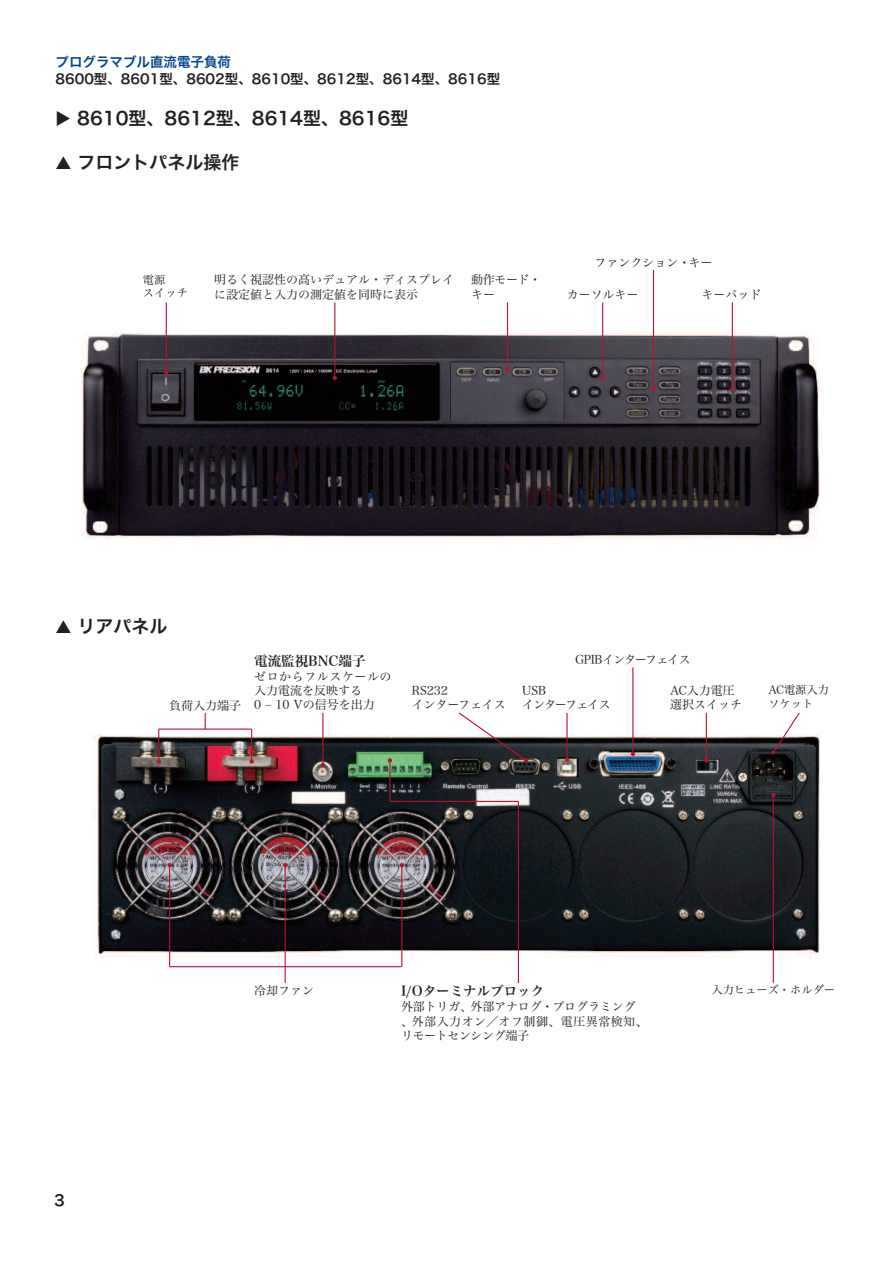
<style>
.page{position:relative;width:893px;height:1263px;background:#fff}
.page>*{position:absolute;margin:0;border:0;box-sizing:border-box;transform-origin:0 0}
.t1{font:18px "Hira Kaku Pro N W6";color:#231f20}
.t2{font:15px "Hira Kaku Pro N W6";color:#231f20}
.t3{font:13.5px "Hira Kaku Pro N W6";color:#231f20}
.t4{font:13.5px "Hira Min Pro N W6";color:#231f20}
.t5{font:13.5px "Hira Kaku Pro N W6";color:#02448d}
.t6{font:12px/14.4px "Hira Min Pro N W3";color:#231f20}
.t7{font:12px/14.4px "Hira Min Pro N W3";letter-spacing:-.05em;color:#231f20}
.t8{font:11.25px/13.5px "Hira Min Pro N W3";color:#231f20}
</style>
<div class="page">
<img style="left:81px;top:328px;width:739px;height:211px">
<img style="left:92px;top:735px;width:728px;height:224px">
<hr style="left:334px;top:302px;width:1px;height:76px;background:#b7132d">
<svg style="left:333px;top:376px;width:4px;height:4px"></svg>
<hr style="left:507px;top:302px;width:1px;height:67px;background:#b7132d">
<svg style="left:505px;top:367px;width:5px;height:5px"></svg>
<hr style="left:602px;top:302px;width:1px;height:76px;background:#b7132d">
<svg style="left:600px;top:376px;width:5px;height:4px"></svg>
<hr style="left:653px;top:270px;width:1px;height:119px;background:#b7132d">
<svg style="left:651px;top:387px;width:5px;height:4px"></svg>
<hr style="left:732px;top:302px;width:1px;height:87px;background:#b7132d">
<svg style="left:730px;top:387px;width:4px;height:4px"></svg>
<hr style="left:166px;top:302px;width:1px;height:71px;background:#b7132d">
<svg style="left:164px;top:370px;width:4px;height:5px"></svg>
<hr style="left:169px;top:865px;width:1px;height:102px;background:#b7132d">
<svg style="left:167px;top:863px;width:5px;height:4px"></svg>
<hr style="left:285px;top:865px;width:1px;height:118px;background:#b7132d">
<svg style="left:283px;top:863px;width:4px;height:4px"></svg>
<hr style="left:518px;top:801px;width:1px;height:182px;background:#b7132d">
<hr style="left:401px;top:865px;width:1px;height:102px;background:#b7132d">
<svg style="left:400px;top:863px;width:4px;height:4px"></svg>
<hr style="left:773px;top:795px;width:1px;height:188px;background:#b7132d">
<svg style="left:771px;top:793px;width:4px;height:4px"></svg>
<hr style="left:322px;top:713px;width:1px;height:52px;background:#b7132d">
<svg style="left:321px;top:762px;width:4px;height:5px"></svg>
<hr style="left:389px;top:760px;width:1px;height:41px;background:#b7132d">
<svg style="left:388px;top:758px;width:4px;height:4px"></svg>
<svg style="left:457px;top:712px;width:71px;height:50px"></svg>
<hr style="left:566px;top:713px;width:2px;height:46px;background:#b7132d">
<svg style="left:565px;top:757px;width:4px;height:4px"></svg>
<hr style="left:632px;top:667px;width:1px;height:87px;background:#b7132d">
<svg style="left:631px;top:752px;width:4px;height:4px"></svg>
<hr style="left:706px;top:713px;width:1px;height:47px;background:#b7132d">
<svg style="left:704px;top:758px;width:4px;height:4px"></svg>
<svg style="left:771px;top:712px;width:30px;height:42px"></svg>
<svg style="left:205px;top:713px;width:1px;height:15px"></svg>
<hr style="left:158px;top:729px;width:1px;height:32px;background:#b7132d">
<svg style="left:157px;top:759px;width:4px;height:5px"></svg>
<hr style="left:251px;top:729px;width:1px;height:32px;background:#b7132d">
<svg style="left:249px;top:759px;width:5px;height:5px"></svg>
<hr style="left:159px;top:728px;width:93px;height:2px;background:#b7132d">
<hr style="left:170px;top:966px;width:231px;height:1px;background:#b7132d">
<hr style="left:390px;top:801px;width:128px;height:1px;background:#b7132d">
<p class="t5" style="left:56px;top:50px;width:177px">プログラマブル直流電子負荷</p>
<p class="t3" style="left:56px;top:66px;width:446px">8600型、8601型、8602型、8610型、8612型、8614型、8616型</p>
<h1 class="t1" style="left:56px;top:102px;width:354px">◆ 8610型、8612型、8614型、8616型</h1>
<h1 class="t1" style="left:55px;top:145px;width:186px">▲ フロントパネル操作</h1>
<p class="t8" style="left:143px;top:272px;width:46px">電源<br>スイッチ</p>
<p class="t6" style="left:471px;top:271px;width:71px">動作モード・キー</p>
<p class="t6" style="left:214px;top:271px;width:242px">明るく視認性の高いデュアル・ディスプレイに設定値と入力の測定値を同時に表示</p>
<p class="t6" style="left:594px;top:254px;width:120px">ファンクション・キー</p>
<p class="t6" style="left:567px;top:287px;width:73px">カーソルキー</p>
<p class="t6" style="left:701px;top:287px;width:61px">キーパッド</p>
<h1 class="t1" style="left:56px;top:610px;width:114px">▲ リアパネル</h1>
<p class="t6" style="left:169px;top:697px;width:73px">負荷入力端子</p>
<p class="t4" style="left:254px;top:649px;width:113px">電流監視BNC端子</p>
<p class="t7" style="left:575px;top:652px;width:117px">GPIBインターフェイス</p>
<p class="t6" style="left:254px;top:668px;width:139px">ゼロからフルスケールの入力電流を反映する<br>0 – 10 Vの信号を出力</p>
<p class="t6" style="left:670px;top:682px;width:73px">AC入力電圧選択スイッチ</p>
<p class="t6" style="left:412px;top:682px;width:95px">RS232<br>インターフェイス</p>
<p class="t7" style="left:522px;top:682px;width:90px">USB<br>インターフェイス</p>
<p class="t8" style="left:768px;top:682px;width:62px">AC電源入力ソケット</p>
<p class="t2" style="left:54px;top:1187px;width:12px">3</p>
<p class="t6" style="left:254px;top:982px;width:61px">冷却ファン</p>
<p class="t4" style="left:401px;top:979px;width:145px">I/Oターミナルブロック</p>
<p class="t6" style="left:401px;top:998px;width:248px">外部トリガ、外部アナログ・プログラミング、外部入力オン／オフ制御、電圧異常検知、リモートセンシング端子</p>
<p class="t8" style="left:711px;top:982px;width:125px">入力ヒューズ・ホルダー</p>
</div>
